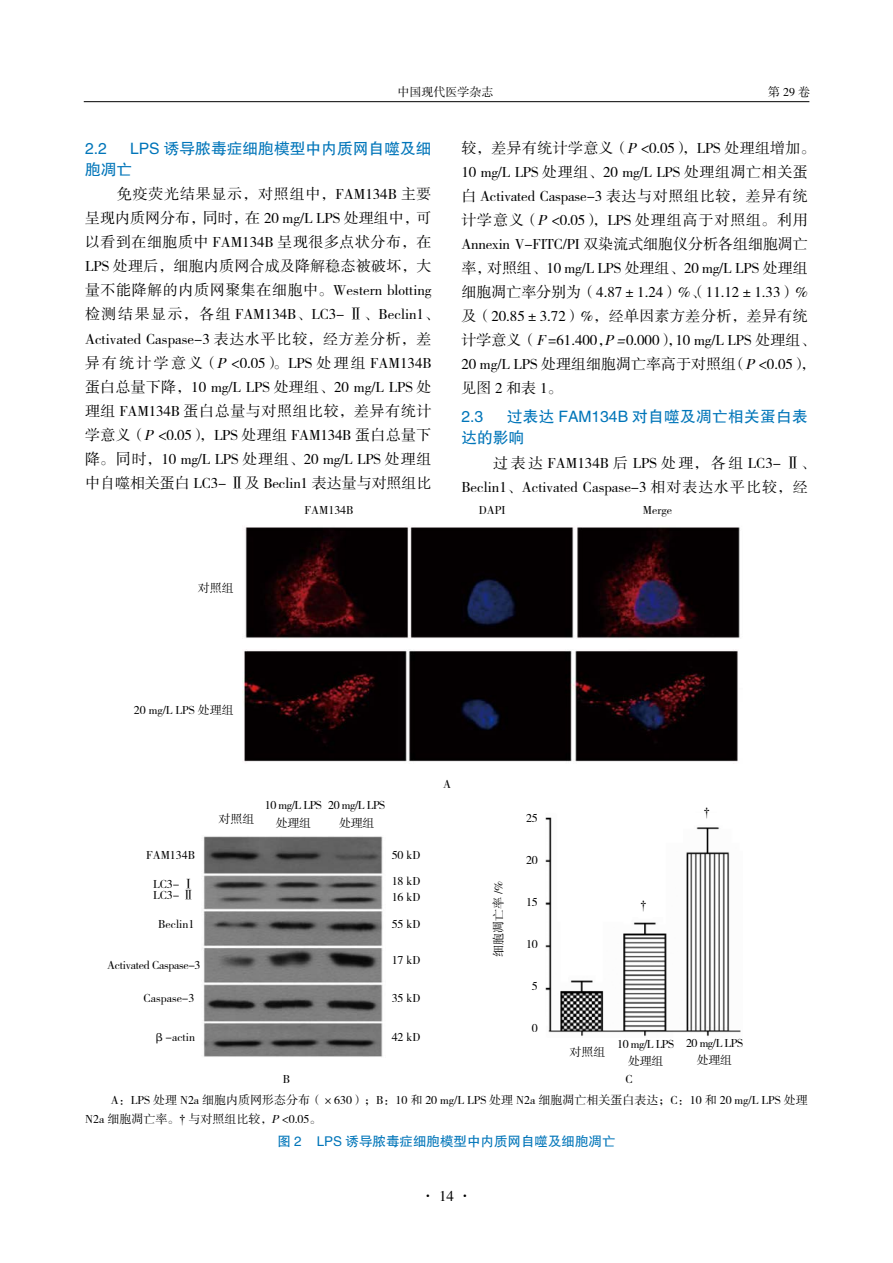
<style>
.page{position:relative;width:893px;height:1263px;background:#fff}
.page>*{position:absolute;margin:0;border:0;box-sizing:border-box;transform-origin:0 0}
.t1{font:15.75px/21px "FZHTK GBK1 0";color:#0075b9}
.t2{font:15px/24px "FZSSK GBK1 0";color:#000}
.t3{font:13.5px "FZHTK GBK1 0";color:#0075b9}
.t4{font:12px/19.5px "FZSSK GBK1 0";color:#000}
.t5{font:12px/17.7px "FZSSK GBK1 0";letter-spacing:-.035em;color:#000;text-align:center}
.t6{font:12px "FZSSK GBK1 0";letter-spacing:-.025em;color:#000}
.t7{font:12px "Times New Roman";color:#000}
.s1{font-style:italic}
.s2{font-family:"Times New Roman"}
</style>
<div class="page">
<hr style="left:84px;top:101px;width:725px;height:1px;background:#000">
<img style="left:245px;top:527px;width:495px;height:112px">
<img style="left:242px;top:649px;width:496px;height:113px">
<img style="left:545px;top:817px;width:196px;height:220px">
<img style="left:203px;top:836px;width:180px;height:221px">
<p class="t4" style="left:397px;top:83px;width:97px">中国现代医学杂志</p>
<p class="t4" style="left:768px;top:83px;width:43px">第29卷</p>
<p class="t1" style="left:85px;top:138px;width:348px;text-indent:45px">LPS 诱导脓毒症细胞模型中内质网自噬及细胞凋亡</p>
<p class="t2" style="left:85px;top:183px;width:355px;text-indent:32px">免疫荧光结果显示，对照组中，FAM134B 主要呈现内质网分布，同时，在 20 mg/L LPS 处理组中，可以看到在细胞质中 FAM134B 呈现很多点状分布，在LPS 处理后，细胞内质网合成及降解稳态被破坏，大量不能降解的内质网聚集在细胞中。Western blotting检测结果显示，各组 FAM134B、LC3- Ⅱ、Beclin1、Activated Caspase-3 表达水平比较，经方差分析，差异有统计学意义（<span class="s1">P</span> &lt;0.05）。LPS 处理组 FAM134B蛋白总量下降，10 mg/L LPS 处理组、20 mg/L LPS 处理组 FAM134B 蛋白总量与对照组比较，差异有统计学意义（<span class="s1">P</span> &lt;0.05），LPS 处理组 FAM134B 蛋白总量下降。同时，10 mg/L LPS 处理组、20 mg/L LPS 处理组中自噬相关蛋白 LC3- Ⅱ及 Beclin1 表达量与对照组比</p>
<p class="t1" style="left:85px;top:138px;width:23px">2.2</p>
<p class="t2" style="left:461px;top:137px;width:356px">较，差异有统计学意义（<span class="s1">P</span>&lt;0.05），LPS 处理组增加。10 mg/L LPS 处理组、20 mg/L LPS 处理组凋亡相关蛋白 Activated Caspase-3 表达与对照组比较，差异有统计学意义（<span class="s1">P</span>&lt;0.05），LPS 处理组高于对照组。利用Annexin V-FITC/PI 双染流式细胞仪分析各组细胞凋亡率，对照组、10 mg/L LPS 处理组、20 mg/L LPS 处理组细胞凋亡率分别为（4.87±1.24）%、（11.12±1.33）%及（20.85±3.72）%，经单因素方差分析，差异有统计学意义（<span class="s1">F</span>=61.400，<span class="s1">P=</span>0.000），10 mg/L LPS 处理组、20 mg/L LPS 处理组细胞凋亡率高于对照组（<span class="s1">P</span>&lt;0.05），见图 2 和表 1。</p>
<p class="t1" style="left:461px;top:406px;width:23px">2.3</p>
<p class="t1" style="left:461px;top:406px;width:348px;text-indent:45px">过表达 FAM134B 对自噬及凋亡相关蛋白表达的影响</p>
<p class="t2" style="left:461px;top:451px;width:356px;text-indent:32px">过表达 FAM134B 后 LPS 处理，各组 LC3- Ⅱ、<br>Beclin1、Activated Caspase-3 相对表达水平比较，经</p>
<p class="t4" style="left:198px;top:579px;width:37px">对照组</p>
<p class="t4" style="left:134px;top:700px;width:101px">20 mg/L LPS 处理组</p>
<p class="t4" style="left:304px;top:500px;width:51px">FAM134B</p>
<p class="t4" style="left:479px;top:500px;width:15px">Dapi</p>
<p class="t4" style="left:643px;top:500px;width:31px">Merge</p>
<p class="t4" style="left:443px;top:775px;width:9px">A</p>
<p class="t4" style="left:146px;top:845px;width:51px">FAM134B</p>
<p class="t4" style="left:153px;top:878px;width:43px;line-height:11.9px">LC3- Ⅰ<br>LC3- Ⅱ</p>
<p class="t4" style="left:158px;top:915px;width:38px">Beclin1</p>
<p class="t6" style="left:107px;top:958px;width:95px">Activated Caspase-3</p>
<p class="t4" style="left:144px;top:989px;width:52px">Caspase-3</p>
<p class="t4" style="left:153px;top:1027px;width:43px">β-actin</p>
<p class="t4" style="left:265px;top:796px;width:58px">10 mg/L LPS</p>
<p class="t5" style="left:328px;top:797px;width:58px">20 mg/L LPS处理组</p>
<p class="t4" style="left:219px;top:810px;width:37px">对照组</p>
<p class="t4" style="left:276px;top:814px;width:37px">处理组</p>
<p class="t4" style="left:392px;top:845px;width:30px">50 kD</p>
<p class="t4" style="left:392px;top:873px;width:30px;line-height:16px">18 kD<br>16 kD</p>
<p class="t4" style="left:392px;top:915px;width:30px">55 kD</p>
<p class="t4" style="left:392px;top:951px;width:30px">17 kD</p>
<p class="t4" style="left:392px;top:989px;width:30px">35 kD</p>
<p class="t4" style="left:392px;top:1027px;width:30px">42 kD</p>
<p class="t4" style="left:489px;top:957px;width:78px;rotate:-90deg">细胞凋亡率 /%</p>
<p class="t4" style="left:526px;top:809px;width:13px">25</p>
<p class="t4" style="left:526px;top:851px;width:13px">20</p>
<p class="t4" style="left:526px;top:893px;width:13px">15</p>
<p class="t4" style="left:526px;top:935px;width:13px">10</p>
<p class="t4" style="left:532px;top:977px;width:7px">5</p>
<p class="t4" style="left:532px;top:1018px;width:7px">0</p>
<p class="t7" style="left:641px;top:897px;width:7px">†</p>
<p class="t7" style="left:704px;top:804px;width:7px">†</p>
<p class="t4" style="left:569px;top:1042px;width:37px">对照组</p>
<p class="t5" style="left:686px;top:1034px;width:58px">20 mg/L LPS处理组</p>
<p class="t5" style="left:617px;top:1035px;width:58px">10 mg/L LPS处理组</p>
<p class="t4" style="left:283px;top:1069px;width:9px">B</p>
<p class="t4" style="left:625px;top:1069px;width:9px">C</p>
<p class="t4" style="left:85px;top:1090px;width:724px;text-indent:26px">A：LPS 处理 N2a 细胞内质网形态分布（×630）；B：10 和 20 mg/L LPS 处理 N2a 细胞凋亡相关蛋白表达；C：10 和 20 mg/L LPS 处理<br>N2a 细胞凋亡率。<span class="s2">†</span> 与对照组比较，<span class="s1">P</span>&lt;0.05。</p>
<p class="t3" style="left:277px;top:1134px;width:340px">图 2 LPS 诱导脓毒症细胞模型中内质网自噬及细胞凋亡</p>
<p class="t2" style="left:420px;top:1184px;width:54px">· 14 ·</p>
</div>
